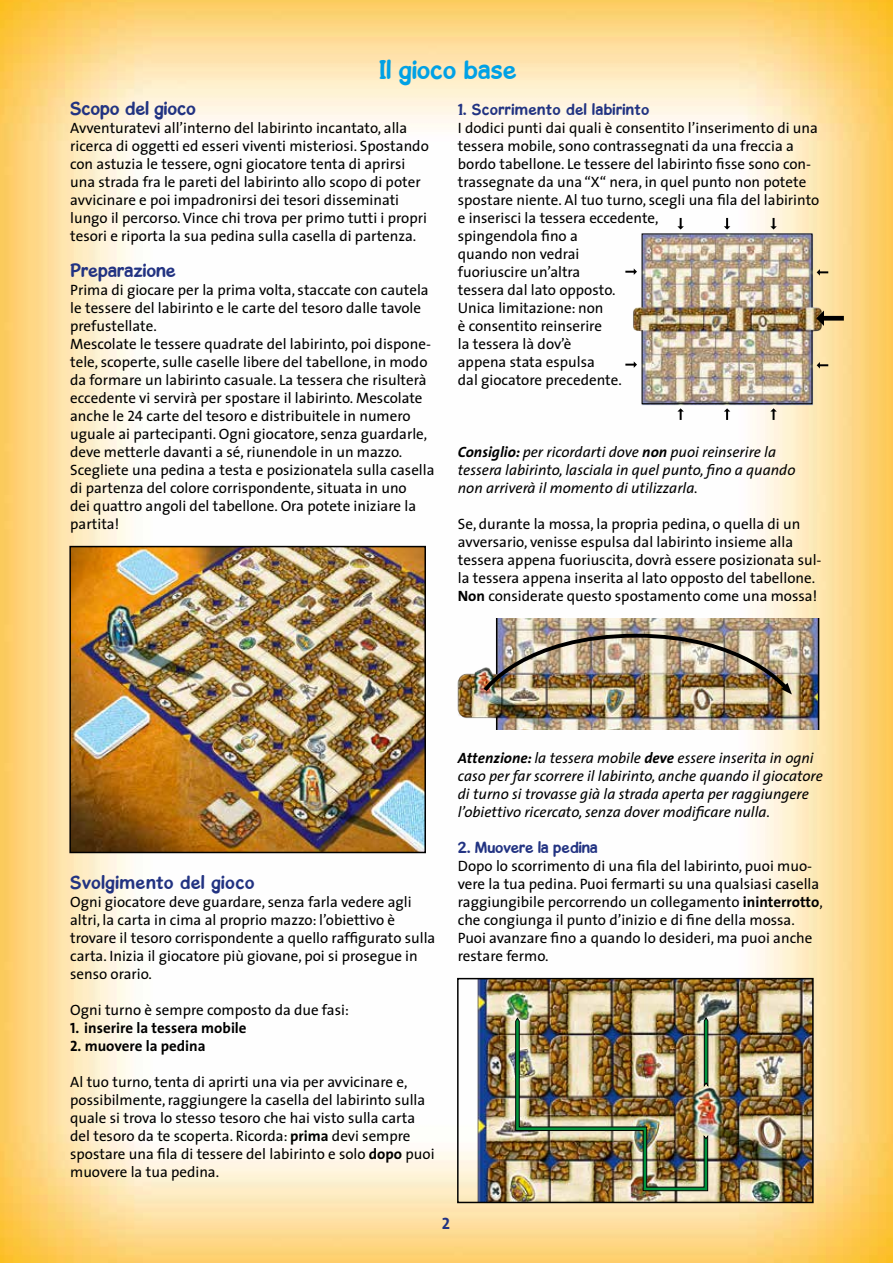
<style>
.page{position:relative;width:893px;height:1263px;background:#fff}
.page>*{position:absolute;margin:0;border:0;box-sizing:border-box;transform-origin:0 0}
.t1{font:700 27px "Gosmick Sans";color:#00a1e5}
.t2{font:700 19.5px "Gosmick Sans";color:#223382}
.t3{font:700 19.5px "Gosmick Sans";letter-spacing:.025em;color:#223382}
.t4{font:700 16.5px "Gosmick Sans";letter-spacing:.025em;color:#223382}
.t5{font:700 16.5px "Gosmick Sans";color:#223382}
.t6{font:16.5px "The Sans Bold Caps";color:#223382}
.t7{font:15px/18px "The Sans";color:#000}
.t8{font:italic 15px/18px "The Sans";color:#000}
.t9{font:700 15px "The Sans";color:#000}
.s1{font-family:"The Sans Caps"}
.s2{font-weight:700}
.s3{font-family:"The Sans Bold Caps";font-weight:400}
</style>
<div class="page">
<img style="left:0;top:0;width:893px;height:1263px">
<img style="left:72px;top:549px;width:351px;height:301px">
<div style="left:69px;top:546px;width:357px;height:307px;border:2px solid #000"></div>
<img style="left:460px;top:981px;width:351px;height:219px">
<img style="left:515px;top:1017px;width:193px;height:174px">
<div style="left:457px;top:978px;width:357px;height:225px;border:2px solid #000"></div>
<img style="left:625px;top:226px;width:203px;height:188px">
<div style="left:642px;top:330px;width:170px;height:74px;border:1px solid #000"></div>
<svg style="left:625px;top:268px;width:12px;height:7px"></svg>
<svg style="left:625px;top:361px;width:12px;height:7px"></svg>
<svg style="left:770px;top:218px;width:7px;height:12px"></svg>
<svg style="left:677px;top:218px;width:7px;height:12px"></svg>
<svg style="left:724px;top:218px;width:6px;height:12px"></svg>
<svg style="left:677px;top:408px;width:7px;height:12px"></svg>
<svg style="left:770px;top:408px;width:7px;height:12px"></svg>
<svg style="left:724px;top:408px;width:6px;height:12px"></svg>
<svg style="left:817px;top:362px;width:11px;height:6px"></svg>
<svg style="left:817px;top:269px;width:11px;height:7px"></svg>
<svg style="left:816px;top:310px;width:28px;height:16px"></svg>
<img style="left:458px;top:619px;width:23px;height:110px">
<img style="left:481px;top:619px;width:338px;height:110px">
<h1 class="t1" style="left:379px;top:53px;width:139px">Il gioco base</h1>
<h2 class="t2" style="left:70px;top:96px;width:127px">Scopo del gioco</h2>
<p class="t7" style="left:70px;top:118px;width:360px">Avventuratevi all’interno del labirinto incantato, alla ricerca di oggetti ed esseri viventi misteriosi. Spostando con astuzia le tessere, ogni giocatore tenta di aprirsi una strada fra le pareti del labirinto allo scopo di poter avvicinare e poi impadronirsi dei tesori disseminati lungo il percorso. Vince chi trova per primo tutti i propri tesori e riporta la sua pedina sulla casella di partenza.</p>
<h2 class="t2" style="left:70px;top:258px;width:107px">Preparazione</h2>
<p class="t7" style="left:70px;top:280px;width:366px">Prima di giocare per la prima volta, staccate con cautela le tessere del labirinto e le carte del tesoro dalle tavole prefustellate.<br>Mescolate le tessere quadrate del labirinto, poi dispone&shy;tele, scoperte, sulle caselle libere del tabellone, in modo da formare un labirinto casuale. La tessera che risulterà eccedente vi servirà per spostare il labirinto. Mescolate anche le <span class="s1">24</span> carte del tesoro e distribuitele in numero uguale ai partecipanti. Ogni giocatore, senza guardarle, deve metterle davanti a sé, riunendole in un mazzo.<br>Scegliete una pedina a testa e posizionatela sulla casella di partenza del colore corrispondente, situata in uno<br>dei quattro angoli del tabellone. Ora potete iniziare la partita!</p>
<p class="t4" style="left:458px;top:99px;width:193px">1. Scorrimento del labirinto</p>
<p class="t7" style="left:458px;top:118px;width:363px">I dodici punti dai quali è consentito l’inserimento di una tessera mobile, sono contrassegnati da una freccia a bordo tabellone. Le tessere del labirinto fisse sono con&shy;trassegnate da una “X“ nera, in quel punto non potete spostare niente. Al tuo turno, scegli una fila del labirinto e inserisci la tessera eccedente,<br>spingendola fino a<br>quando non vedrai<br>fuoriuscire un’altra<br>tessera dal lato opposto.<br>Unica limitazione: non<br>è consentito reinserire<br>la tessera là dov’è<br>appena stata espulsa<br>dal giocatore precedente.</p>
<p class="t8" style="left:458px;top:442px;width:339px"><span class="s2">Consiglio:</span> per ricordarti dove <span class="s2">non</span> puoi reinserire la tessera labirinto, lasciala in quel punto, fino a quando non arriverà il momento di utilizzarla.</p>
<p class="t7" style="left:458px;top:514px;width:365px">Se, durante la mossa, la propria pedina, o quella di un avversario, venisse espulsa dal labirinto insieme alla tessera appena fuoriuscita, dovrà essere posizionata sul&shy;la tessera appena inserita al lato opposto del tabellone.<br><span class="s2">Non</span> considerate questo spostamento come una mossa!</p>
<h2 class="t3" style="left:70px;top:870px;width:186px">Svolgimento del gioco</h2>
<p class="t7" style="left:70px;top:892px;width:367px">Ogni giocatore deve guardare, senza farla vedere agli altri, la carta in cima al proprio mazzo: l’obiettivo è trovare il tesoro corrispondente a quello raffigurato sulla carta. Inizia il giocatore più giovane, poi si prosegue in senso orario.</p>
<p class="t7" style="left:70px;top:1000px;width:280px">Ogni turno è sempre composto da due fasi:</p>
<p class="t9" style="left:70px;top:1015px;width:178px"><span class="s3">1.</span> inserire la tessera mobile</p>
<p class="t9" style="left:70px;top:1033px;width:137px"><span class="s3">2.</span> muovere la pedina</p>
<p class="t7" style="left:70px;top:1072px;width:366px">Al tuo turno, tenta di aprirti una via per avvicinare e, possibilmente, raggiungere la casella del labirinto sulla quale si trova lo stesso tesoro che hai visto sulla carta del tesoro da te scoperta. Ricorda: <span class="s2">prima</span> devi sempre spostare una fila di tessere del labirinto e solo <span class="s2">dopo</span> puoi muovere la tua pedina.</p>
<p class="t8" style="left:458px;top:748px;width:367px"><span class="s2">Attenzione:</span> la tessera mobile <span class="s2">deve</span> essere inserita in ogni caso per far scorrere il labirinto, anche quando il giocatore di turno si trovasse già la strada aperta per raggiungere l’obiettivo ricercato, senza dover modificare nulla.</p>
<p class="t5" style="left:458px;top:837px;width:141px">2. Muovere la pedina</p>
<p class="t7" style="left:458px;top:856px;width:367px">Dopo lo scorrimento di una fila del labirinto, puoi muo&shy;vere la tua pedina. Puoi fermarti su una qualsiasi casella raggiungibile percorrendo un collegamento <span class="s2">ininterrotto</span>, che congiunga il punto d’inizio e di fine della mossa.<br>Puoi avanzare fino a quando lo desideri, ma puoi anche restare fermo.</p>
<p class="t6" style="left:442px;top:1210px;width:10px">2</p>
</div>
